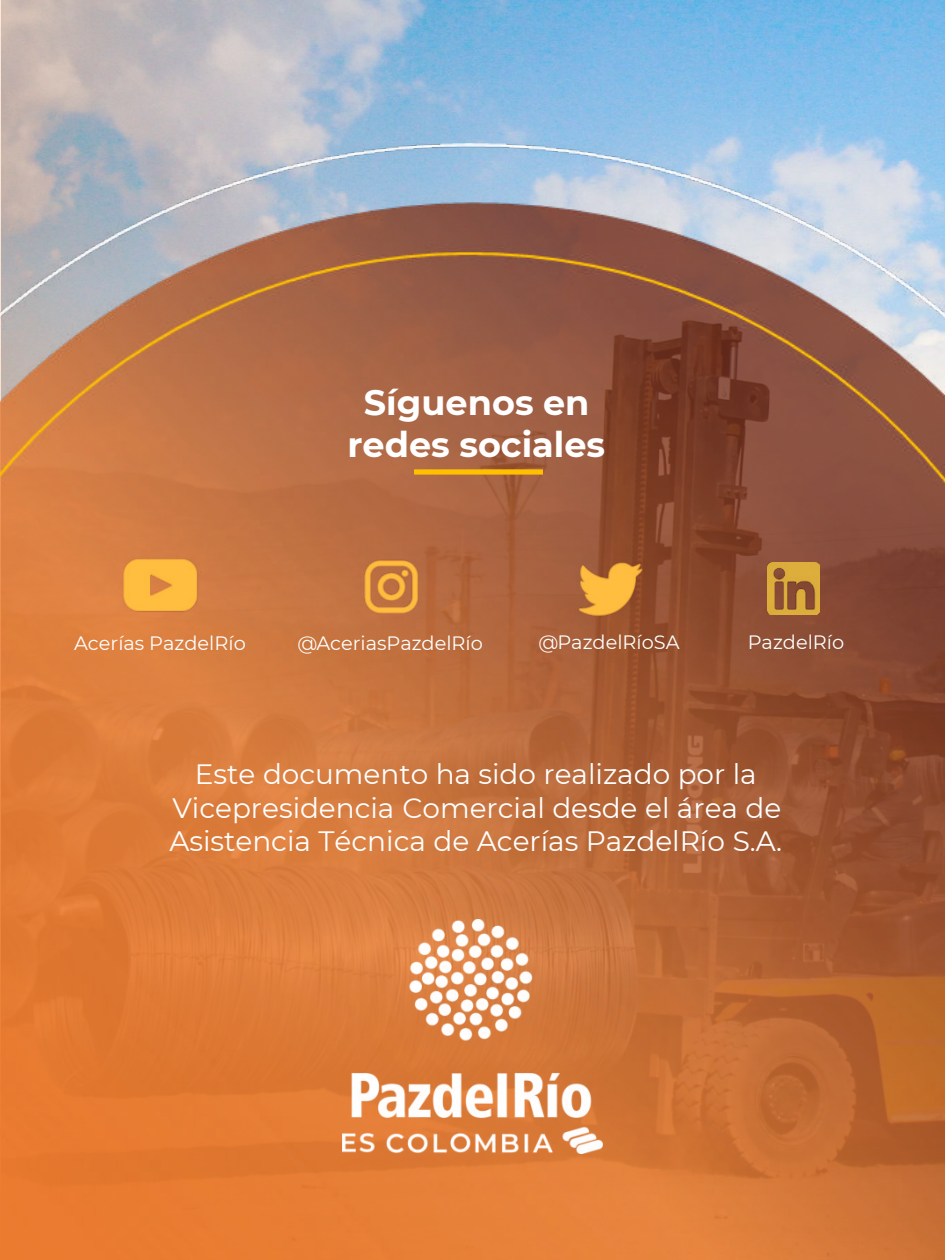
<style>
.page{position:relative;width:945px;height:1260px;background:#fff}
.page>*{position:absolute;margin:0;border:0;box-sizing:border-box;transform-origin:0 0}
.t1{font:700 35px/42px "Montserrat";color:#fff;text-align:center}
.t2{font:28px/33.6px "Montserrat";color:#fff;text-align:center}
.t3{font:19.25px "Montserrat";color:#fff}
</style>
<div class="page">
<svg style="left:0;top:0;width:945px;height:143px;background:#99bad6"></svg>
<img style="left:0;top:143px;width:945px;height:1117px">
<div style="left:414px;top:469px;width:129px;height:6px;background:#ffc000"></div>
<img style="left:110px;top:555px;width:97px;height:67px">
<img style="left:345px;top:557px;width:91px;height:73px">
<img style="left:569px;top:559px;width:81px;height:61px">
<img style="left:767px;top:562px;width:53px;height:53px">
<img style="left:342px;top:919px;width:261px;height:235px">
<p class="t1" style="left:348px;top:383px;width:259px">Síguenos en redes sociales</p>
<p class="t3" style="left:74px;top:635px;width:173px">Acerías PazdelRío</p>
<p class="t3" style="left:298px;top:635px;width:187px">@AceriasPazdelRío</p>
<p class="t3" style="left:539px;top:635px;width:143px">@PazdelRíoSA</p>
<p class="t3" style="left:748px;top:635px;width:98px">PazdelRío</p>
<p class="t2" style="left:169px;top:760px;width:614px">Este documento ha sido realizado por la<br>Vicepresidencia Comercial desde el área de<br>Asistencia Técnica de Acerías PazdelRío S.A.</p>
</div>
